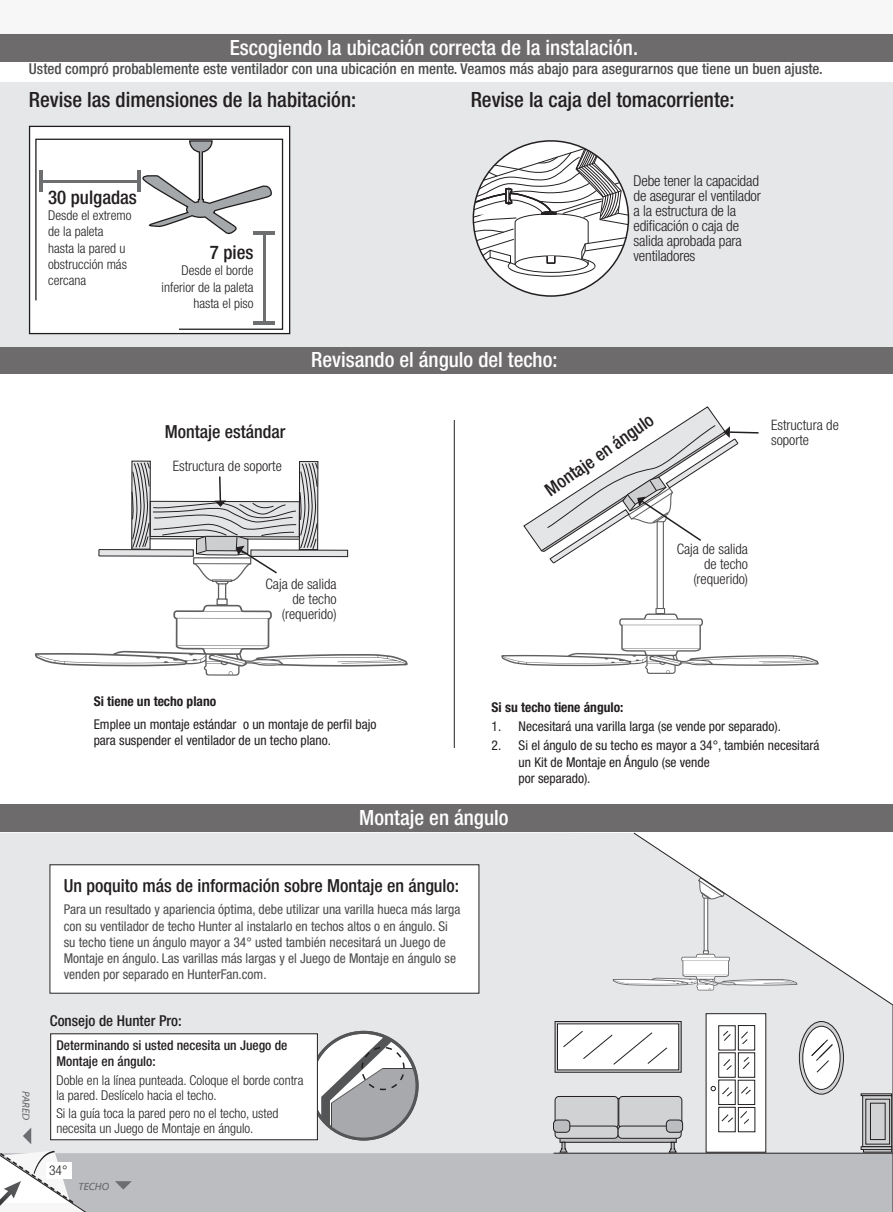
<style>
.page{position:relative;width:893px;height:1212px;background:#fff}
.page>*{position:absolute;margin:0;border:0;box-sizing:border-box;transform-origin:0 0}
.t1{font:500 condensed 21px "Helvetica Neue LT Std";color:#fff}
.t2{font:500 condensed 21px "Helvetica Neue LT Std";color:#231f20}
.t3{font:500 condensed 18.9px "Helvetica Neue LT Std";color:#231f20}
.t4{font:500 condensed 18px "Helvetica Neue LT Std";color:#231f20}
.t5{font:500 condensed 15px "Helvetica Neue LT Std";color:#4b4c4d}
.t6{font:300 condensed 15px/15px "Helvetica Neue LT Std";letter-spacing:-.01em;color:#231f20}
.t7{font:500 condensed 15px "Helvetica Neue LT Std";color:#231f20}
.t8{font:300 condensed 14.4px/15px "Helvetica Neue LT Std";color:#231f20;text-align:right}
.t9{font:condensed 13.5px/16.2px "Helvetica Neue LT Std";color:#4b4c4d}
.t10{font:300 condensed 13.5px/16.2px "Helvetica Neue LT Std";color:#231f20}
.t11{font:condensed 13.5px/16.2px "Helvetica Neue LT Std";color:#231f20}
.t12{font:500 condensed 13.5px/16.2px "Helvetica Neue LT Std";color:#231f20}
.t13{font:700 condensed 13.5px "Helvetica Neue LT Std";color:#231f20}
.t14{font:italic 10.5px "Myriad Web Pro";color:#636366}
</style>
<div class="page">
<div style="left:0;top:0;width:893px;height:34px;background:#f7f7f8"></div>
<div style="left:72px;top:1153px;width:821px;height:59px;background:#bcbdc0"></div>
<div style="left:0;top:833px;width:892px;height:320px;background:#e6e7e9"></div>
<svg style="left:799px;top:1021px;width:44px;height:73px"></svg>
<div style="left:799px;top:1021px;width:45px;height:73px;border:1px solid #231f20;border-radius:50%"></div>
<div style="left:803px;top:1026px;width:37px;height:63px;background:#fff;border-radius:50%"></div>
<div style="left:803px;top:1026px;width:37px;height:63px;border:1px solid #231f20;border-radius:50%"></div>
<svg style="left:864px;top:1097px;width:26px;height:48px"></svg>
<div style="left:862px;top:1095px;width:30px;height:52px;border:1px solid #231f20"></div>
<div style="left:861px;top:1093px;width:31px;height:3px;border:1px solid #231f20"></div>
<div style="left:861px;top:1146px;width:31px;height:3px;border:1px solid #231f20"></div>
<div style="left:863px;top:1149px;width:29px;height:3px;border:1px solid #231f20"></div>
<div style="left:866px;top:1099px;width:24px;height:45px;background:linear-gradient(to bottom,#d1d2d4,#d1d2d4)"></div>
<div style="left:866px;top:1099px;width:24px;height:45px;border:1px solid #231f20"></div>
<div style="left:870px;top:1103px;width:15px;height:36px;background:#d1d2d4"></div>
<div style="left:870px;top:1103px;width:15px;height:37px;border:1px solid #231f20"></div>
<div style="left:706px;top:1013px;width:60px;height:139px;background:#fff"></div>
<div style="left:718px;top:1025px;width:17px;height:25px;border:1px solid #231f20"></div>
<div style="left:738px;top:1025px;width:17px;height:25px;border:1px solid #231f20"></div>
<div style="left:718px;top:1052px;width:17px;height:25px;border:1px solid #231f20"></div>
<div style="left:738px;top:1052px;width:17px;height:25px;border:1px solid #231f20"></div>
<div style="left:718px;top:1080px;width:17px;height:25px;border:1px solid #231f20"></div>
<div style="left:738px;top:1080px;width:17px;height:25px;border:1px solid #231f20"></div>
<div style="left:718px;top:1107px;width:17px;height:25px;border:1px solid #231f20"></div>
<div style="left:738px;top:1107px;width:17px;height:25px;border:1px solid #231f20"></div>
<svg style="left:723px;top:1031px;width:7px;height:10px"></svg>
<svg style="left:741px;top:1031px;width:7px;height:13px"></svg>
<svg style="left:724px;top:1059px;width:8px;height:11px"></svg>
<svg style="left:743px;top:1057px;width:6px;height:12px"></svg>
<svg style="left:722px;top:1087px;width:10px;height:9px"></svg>
<svg style="left:741px;top:1087px;width:10px;height:7px"></svg>
<svg style="left:722px;top:1114px;width:11px;height:8px"></svg>
<svg style="left:740px;top:1111px;width:9px;height:12px"></svg>
<svg style="left:812px;top:1039px;width:20px;height:33px"></svg>
<svg style="left:711px;top:1086px;width:5px;height:5px"></svg>
<div style="left:612px;top:877px;width:21px;height:113px;background:#e6e7e9"></div>
<div style="left:555px;top:1096px;width:63px;height:32px;background:#d1d2d4;border-radius:4px"></div>
<div style="left:555px;top:1096px;width:63px;height:32px;border:1px solid #231f20;border-radius:4px"></div>
<div style="left:619px;top:1096px;width:63px;height:32px;background:#d1d2d4;border-radius:4px"></div>
<div style="left:619px;top:1096px;width:63px;height:32px;border:1px solid #231f20;border-radius:4px"></div>
<svg style="left:562px;top:1137px;width:112px;height:3px"></svg>
<div style="left:555px;top:1126px;width:63px;height:12px;background:#d1d2d4;border-radius:4px"></div>
<div style="left:555px;top:1126px;width:63px;height:12px;border:1px solid #231f20;border-radius:4px"></div>
<div style="left:618px;top:1126px;width:63px;height:12px;background:#d1d2d4;border-radius:4px"></div>
<div style="left:618px;top:1126px;width:63px;height:12px;border:1px solid #231f20;border-radius:4px"></div>
<div style="left:553px;top:1120px;width:17px;height:12px;background:#bcbdc0;border-radius:4px"></div>
<div style="left:553px;top:1120px;width:17px;height:12px;border:1px solid #231f20;border-radius:4px"></div>
<div style="left:666px;top:1120px;width:17px;height:12px;background:#bcbdc0;border-radius:4px"></div>
<div style="left:666px;top:1120px;width:17px;height:12px;border:1px solid #231f20;border-radius:4px"></div>
<svg style="left:559px;top:1142px;width:9px;height:10px"></svg>
<svg style="left:668px;top:1142px;width:9px;height:10px"></svg>
<div style="left:555px;top:1021px;width:126px;height:51px;border:1px solid #231f20"></div>
<div style="left:557px;top:1024px;width:122px;height:46px;background:#fff"></div>
<svg style="left:563px;top:1031px;width:104px;height:33px"></svg>
<svg style="left:633px;top:832px;width:260px;height:173px"></svg>
<hr style="left:892px;top:1005px;width:1px;height:148px;background:#231f20">
<hr style="left:553px;top:1153px;width:340px;height:1px;background:#231f20">
<div style="left:0;top:346px;width:893px;height:27px;background:#6e6b6c"></div>
<div style="left:0;top:804px;width:893px;height:27px;background:#6e6b6c"></div>
<div style="left:0;top:82px;width:893px;height:264px;background:#e6e7e9"></div>
<svg style="left:473px;top:141px;width:155px;height:155px"></svg>
<div style="left:29px;top:126px;width:261px;height:208px;background:#fff;border:1px solid #201d1e"></div>
<svg style="left:35px;top:138px;width:249px;height:192px"></svg>
<svg style="left:142px;top:140px;width:131px;height:95px"></svg>
<hr style="left:264px;top:232px;width:2px;height:91px;background:#6d6e70">
<hr style="left:41px;top:180px;width:97px;height:2px;background:#6d6e70">
<hr style="left:253px;top:321px;width:21px;height:4px;background:#6d6e70">
<hr style="left:253px;top:231px;width:21px;height:3px;background:#6d6e70">
<hr style="left:39px;top:170px;width:4px;height:21px;background:#6d6e70">
<hr style="left:137px;top:170px;width:4px;height:21px;background:#6d6e70">
<div style="left:50px;top:865px;width:429px;height:128px;background:#fff"></div>
<div style="left:50px;top:864px;width:429px;height:129px;border:1px solid #231f20"></div>
<svg style="left:309px;top:1031px;width:110px;height:109px"></svg>
<div style="left:51px;top:1034px;width:266px;height:106px;background:#fff"></div>
<div style="left:50px;top:1033px;width:268px;height:107px;border:1px solid #231f20"></div>
<svg style="left:115px;top:1181px;width:17px;height:8px"></svg>
<svg style="left:23px;top:1127px;width:8px;height:17px"></svg>
<svg style="left:0;top:1150px;width:75px;height:54px"></svg>
<img style="left:0;top:1181px;width:21px;height:25px">
<hr style="left:657px;top:522px;width:1px;height:86px;background:#5f5f62">
<hr style="left:663px;top:522px;width:1px;height:86px;background:#5f5f62">
<svg style="left:501px;top:607px;width:318px;height:67px"></svg>
<svg style="left:523px;top:406px;width:236px;height:158px"></svg>
<svg style="left:34px;top:460px;width:374px;height:216px"></svg>
<hr style="left:454px;top:420px;width:1px;height:328px;background:#231f20">
<div style="left:0;top:34px;width:893px;height:27px;background:#6e6b6c"></div>
<h1 class="t1" style="left:230px;top:35px;width:410px">Escogiendo la ubicación correcta de la instalación.</h1>
<p class="t5" style="left:29px;top:60px;width:795px">Usted compró probablemente este ventilador con una ubicación en mente. Veamos más abajo para asegurarnos que tiene un buen ajuste.</p>
<h1 class="t2" style="left:29px;top:87px;width:329px">Revise las dimensiones de la habitación:</h1>
<h1 class="t2" style="left:471px;top:87px;width:265px">Revise la caja del tomacorriente:</h1>
<h2 class="t3" style="left:48px;top:186px;width:90px">30 pulgadas</h2>
<p class="t10" style="left:48px;top:207px;width:85px">Desde el extremo de la paleta hasta la pared u obstrucción más cercana</p>
<h2 class="t3" style="left:210px;top:241px;width:45px">7 pies</h2>
<p class="t10" style="left:162px;top:262px;width:93px;text-align:right">Desde el borde inferior de la paleta hasta el piso</p>
<h3 class="t4" style="left:165px;top:421px;width:122px">Montaje estándar</h3>
<p class="t8" style="left:173px;top:458px;width:111px">Estructura de soporte</p>
<p class="t6" style="left:633px;top:173px;width:129px">Debe tener la capacidad de asegurar el ventilador a la estructura de la edificación o caja de salida aprobada para ventiladores</p>
<h1 class="t1" style="left:311px;top:347px;width:248px">Revisando el ángulo del techo:</h1>
<h3 class="t4" style="left:541px;top:483px;width:129px;rotate:-35deg">Montaje en ángulo</h3>
<p class="t8" style="left:771px;top:417px;width:69px;text-align:left">Estructura de soporte</p>
<p class="t8" style="left:265px;top:576px;width:73px">Caja de salida de techo (requerido)</p>
<p class="t8" style="left:677px;top:541px;width:73px">Caja de salida de techo (requerido)</p>
<p class="t13" style="left:94px;top:692px;width:124px">Si tiene un techo plano</p>
<p class="t11" style="left:94px;top:715px;width:284px">Emplee un montaje estándar o un montaje de perfil bajo para suspender el ventilador de un techo plano.</p>
<p class="t13" style="left:492px;top:698px;width:133px">Si su techo tiene ángulo:</p>
<p class="t11" style="left:492px;top:718px;width:291px">1. Necesitará una varilla larga (se vende por separado).</p>
<p class="t11" style="left:519px;top:737px;width:302px;text-indent:-27px">2. Si el ángulo de su techo es mayor a 34°, también necesitará un Kit de Montaje en Ángulo (se vende<br>por separado).</p>
<h1 class="t1" style="left:359px;top:805px;width:151px">Montaje en ángulo</h1>
<h3 class="t4" style="left:64px;top:874px;width:397px">Un poquito más de información sobre Montaje en ángulo:</h3>
<p class="t9" style="left:64px;top:901px;width:398px">Para un resultado y apariencia óptima, debe utilizar una varilla hueca más larga con su ventilador de techo Hunter al instalarlo en techos altos o en ángulo. Si su techo tiene un ángulo mayor a 34° usted también necesitará un Juego de Montaje en ángulo. Las varillas más largas y el Juego de Montaje en ángulo se venden por separado en HunterFan.com.</p>
<p class="t14" style="left:32px;top:1091px;width:30px;rotate:90deg">PARED</p>
<p class="t7" style="left:50px;top:1011px;width:133px">Consejo de Hunter Pro:</p>
<p class="t12" style="left:56px;top:1037px;width:232px">Determinando si usted necesita un Juego de<br>Montaje en ángulo:</p>
<p class="t10" style="left:56px;top:1072px;width:249px;line-height:15px">Doble en la línea punteada. Coloque el borde contra la pared. Deslícelo hacia el techo.</p>
<p class="t10" style="left:56px;top:1105px;width:224px;line-height:15px">Si la guía toca la pared pero no el techo, usted necesita un Juego de Montaje en ángulo.</p>
<p class="t10" style="left:49px;top:1162px;width:20px">34°</p>
<p class="t14" style="left:79px;top:1180px;width:32px">TECHO</p>
</div>
